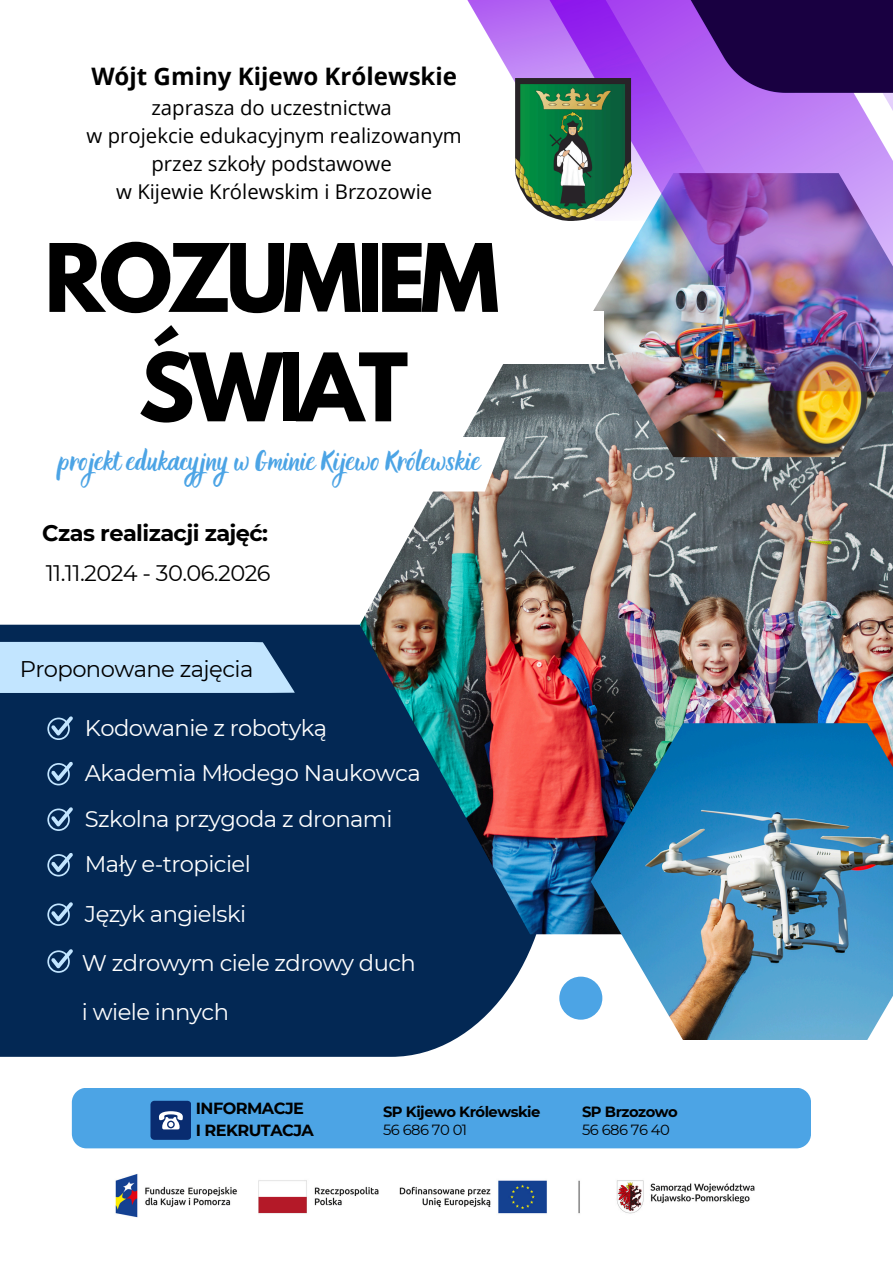
<style>
.page{position:relative;width:893px;height:1263px;background:#fff}
.page>*{position:absolute;margin:0;border:0;box-sizing:border-box;transform-origin:0 0}
.t1{font:700 83.55px "League Spartan";letter-spacing:-.065em;color:#000}
.t2{font:700 24.08px "Open Sans";color:#000}
.t3{font:22.65px "Montserrat";letter-spacing:-.025em;color:#fff}
.t4{font:22.65px "Montserrat";letter-spacing:-.025em;color:#000}
.t5{font:22.42px "Holla";letter-spacing:-.025em;color:#4ca4e5}
.t6{font:22.42px "Montserrat";letter-spacing:-.025em;color:#000}
.t7{font:700 22.42px "Montserrat";letter-spacing:-.025em;color:#000}
.t8{font:20.33px/28.1px "Open Sans";color:#000;text-align:center}
.t9{font:700 16.12px/22.5px "Montserrat";letter-spacing:-.035em;color:#000}
.t10{font:700 14.77px "Montserrat";letter-spacing:-.035em;color:#000}
.t11{font:14.77px "Montserrat";letter-spacing:-.035em;color:#000}
</style>
<div class="page">
<div style="left:0;top:625px;width:552px;height:432px;background:#032854"></div>
<img style="left:360px;top:581px;width:533px;height:353px">
<img style="left:591px;top:723px;width:302px;height:317px">
<svg style="left:47px;top:716px;width:26px;height:24px"></svg>
<svg style="left:47px;top:761px;width:26px;height:24px"></svg>
<svg style="left:47px;top:807px;width:26px;height:24px"></svg>
<svg style="left:47px;top:853px;width:26px;height:23px"></svg>
<div style="left:0;top:642px;width:295px;height:51px;background:#c2e5ff"></div>
<img style="left:384px;top:0;width:509px;height:581px">
<div style="left:559px;top:976px;width:43px;height:44px;background:#4ca4e5;border-radius:50%"></div>
<div style="left:72px;top:1088px;width:739px;height:60px;background:#4ca4e5;border-radius:15px"></div>
<svg style="left:150px;top:1101px;width:41px;height:39px;background:#325089"></svg>
<img style="left:515px;top:79px;width:117px;height:141px">
<svg style="left:47px;top:902px;width:26px;height:24px"></svg>
<svg style="left:47px;top:949px;width:26px;height:23px"></svg>
<div style="left:206px;top:311px;width:397px;height:53px;background:#fff"></div>
<svg style="left:422px;top:437px;width:84px;height:54px"></svg>
<img style="left:115px;top:1174px;width:640px;height:44px">
<h3 class="t2" style="left:91px;top:60px;width:367px">Wójt Gminy Kijewo Królewskie</h3>
<h3 class="t8" style="left:87px;top:93px;width:377px">zaprasza do uczestnictwa<br>w projekcie edukacyjnym realizowanym przez szkoły podstawowe<br>w Kijewie Królewskim i Brzozowie</h3>
<h3 class="t1" style="left:44px;top:237px;width:456px">ROZUMIEM</h3>
<p class="t1" style="left:138px;top:346px;width:271px">ŚWIAT</p>
<h3 class="t5" style="left:58px;top:448px;width:424px">projekt edukacyjny w Gminie Kijewo Królewskie</h3>
<p class="t7" style="left:42px;top:520px;width:227px">Czas realizacji zajęć:</p>
<h3 class="t6" style="left:46px;top:559px;width:226px">11.11.2024 - 30.06.2026</h3>
<h3 class="t4" style="left:20px;top:655px;width:235px">Proponowane zajęcia</h3>
<h1 class="t3" style="left:85px;top:714px;width:244px">Kodowanie z robotyką</h1>
<h2 class="t3" style="left:85px;top:759px;width:337px">Akademia Młodego Naukowca</h2>
<h3 class="t3" style="left:85px;top:805px;width:309px">Szkolna przygoda z dronami</h3>
<p class="t3" style="left:85px;top:850px;width:167px">Mały e-tropiciel</p>
<h3 class="t3" style="left:85px;top:900px;width:163px">Język angielski</h3>
<p class="t3" style="left:82px;top:949px;width:335px">W zdrowym ciele zdrowy duch</p>
<p class="t3" style="left:82px;top:998px;width:149px">i wiele innych</p>
<p class="t9" style="left:196px;top:1097px;width:120px">INFORMACJE<br>I REKRUTACJA</p>
<h3 class="t10" style="left:383px;top:1102px;width:159px">SP Kijewo Królewskie</h3>
<h3 class="t10" style="left:582px;top:1102px;width:97px">SP Brzozowo</h3>
<p class="t11" style="left:383px;top:1121px;width:86px">56 686 70 01</p>
<h3 class="t11" style="left:582px;top:1121px;width:89px">56 686 76 40</h3>
</div>
